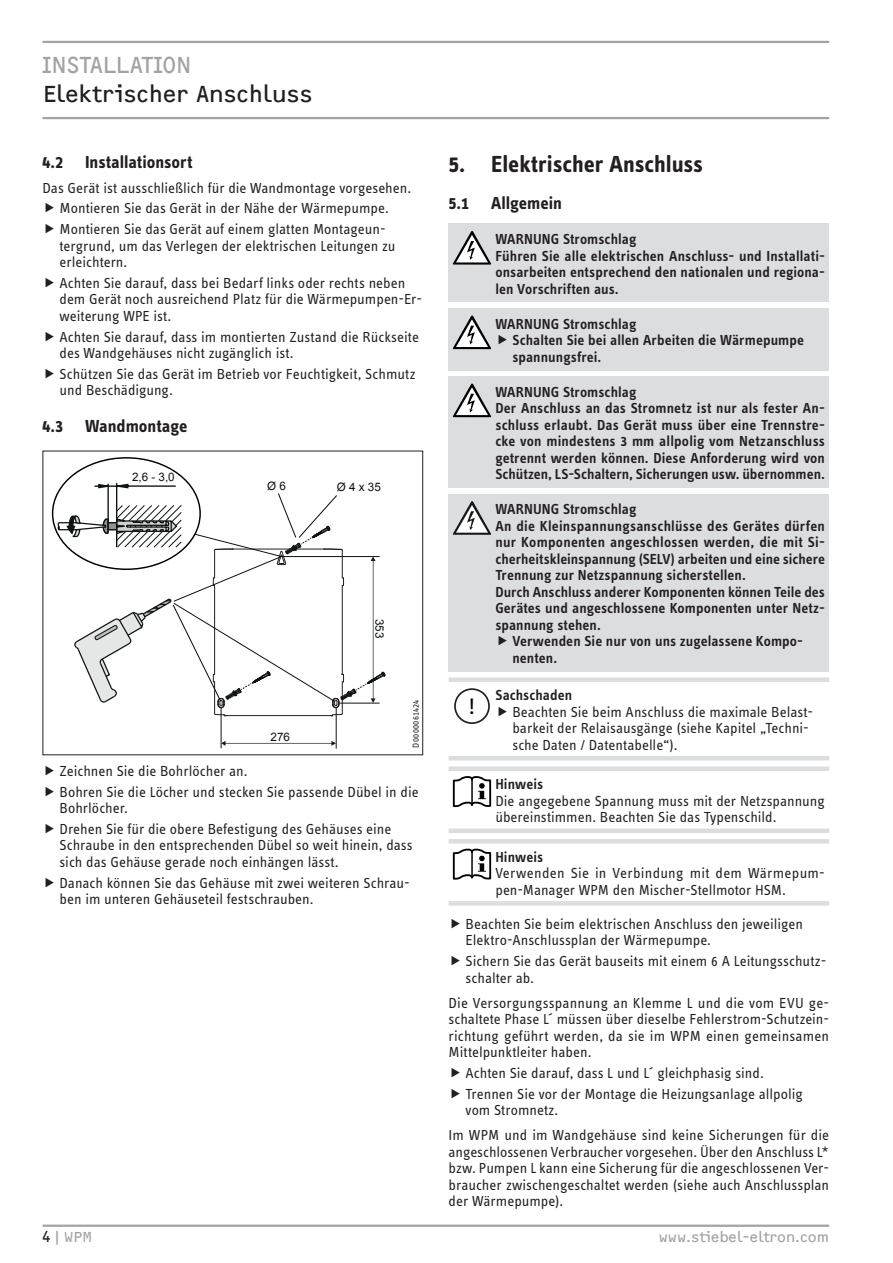
<style>
.page{position:relative;width:893px;height:1263px;background:#fff}
.page>*{position:absolute;margin:0;border:0;box-sizing:border-box;transform-origin:0 0}
.t1{font:700 24px "STE Info Text";letter-spacing:-.005em;color:#231f20}
.t2{font:24px "F2 FOCR Bczyk Com";letter-spacing:-.01em;color:#231f20}
.t3{font:24px "F2 FOCR Bczyk Com";color:#a1a3a6}
.t4{font:23.25px "STE Info Text";color:#000}
.t5{font:700 18px "STE Info Text";color:#231f20}
.t6{font:15px/16.5px "STE Info Text";color:#231f20}
.t7{font:600 15px/16.5px "STE Info Text";letter-spacing:.005em;color:#231f20}
.t8{font:15px "F2 FOCR Bczyk Com";color:#a1a3a6}
.t9{font:11.7px "Arial";color:#0f1313}
.t10{font:9px "STE Info Text";letter-spacing:.035em;color:#231f20}
.s1{color:#231f20}
</style>
<div class="page">
<hr style="left:43px;top:41px;width:786px;height:2px;background:#a1a3a6">
<hr style="left:43px;top:117px;width:786px;height:2px;background:#a1a3a6">
<hr style="left:43px;top:1224px;width:786px;height:3px;background:#a1a3a6">
<hr style="left:221px;top:708px;width:1px;height:40px;background:#0f1313">
<hr style="left:336px;top:708px;width:1px;height:40px;background:#0f1313">
<svg style="left:221px;top:741px;width:115px;height:5px"></svg>
<svg style="left:57px;top:483px;width:329px;height:233px"></svg>
<hr style="left:107px;top:484px;width:2px;height:38px;background:#0f1313">
<div style="left:449px;top:224px;width:380px;height:78px;background:#dcdddf"></div>
<svg style="left:453px;top:231px;width:38px;height:34px"></svg>
<div style="left:449px;top:308px;width:380px;height:62px;background:#dcdddf"></div>
<svg style="left:453px;top:315px;width:38px;height:34px"></svg>
<div style="left:449px;top:376px;width:380px;height:112px;background:#dcdddf"></div>
<svg style="left:453px;top:384px;width:38px;height:33px"></svg>
<div style="left:449px;top:494px;width:380px;height:177px;background:#dcdddf"></div>
<svg style="left:453px;top:501px;width:38px;height:34px"></svg>
<div style="left:449px;top:677px;width:380px;height:5px;background:#dcdddf"></div>
<hr style="left:449px;top:756px;width:380px;height:4px;background:#dcdddf">
<div style="left:454px;top:688px;width:36px;height:36px;border:2px solid #231f20;border-radius:50%"></div>
<div style="left:449px;top:766px;width:380px;height:5px;background:#dcdddf"></div>
<div style="left:449px;top:828px;width:380px;height:5px;background:#dcdddf"></div>
<svg style="left:453px;top:776px;width:38px;height:31px"></svg>
<hr style="left:471px;top:779px;width:2px;height:25px;background:#000">
<hr style="left:449px;top:839px;width:380px;height:4px;background:#dcdddf">
<div style="left:449px;top:901px;width:380px;height:5px;background:#dcdddf"></div>
<svg style="left:453px;top:849px;width:38px;height:31px"></svg>
<hr style="left:471px;top:852px;width:2px;height:24px;background:#000">
<h1 class="t3" style="left:43px;top:51px;width:50px">In stallati</h1>
<h1 class="t3" style="left:162px;top:51px;width:26px">on</h1>
<h1 class="t2" style="left:43px;top:80px;width:272px">Elektrischer Anschluss</h1>
<p class="t5" style="left:43px;top:151px;width:151px">4.2 Installationsort</p>
<p class="t6" style="left:43px;top:177px;width:370px;line-height:20.7px;text-align:center">Das Gerät ist ausschließlich für die Wandmontage vorgesehen.<br>Montieren Sie das Gerät in der Nähe der Wärmepumpe.<br>Montieren Sie das Gerät auf einem glatten Montageun-</p>
<p class="t6" style="left:60px;top:237px;width:337px">tergrund, um das Verlegen der elektrischen Leitungen zu erleichtern.</p>
<p class="t6" style="left:60px;top:274px;width:364px">Achten Sie darauf, dass bei Bedarf links oder rechts neben dem Gerät noch ausreichend Platz für die Wärmepumpen-Er&shy;weiterung WPE ist.</p>
<p class="t6" style="left:60px;top:328px;width:361px">Achten Sie darauf, dass im montierten Zustand die Rückseite des Wandgehäuses nicht zugänglich ist.</p>
<p class="t6" style="left:60px;top:365px;width:357px">Schützen Sie das Gerät im Betrieb vor Feuchtigkeit, Schmutz und Beschädigung.</p>
<p class="t5" style="left:43px;top:416px;width:146px">4.3 Wandmontage</p>
<p class="t9" style="left:132px;top:469px;width:44px">2,6 - 3,0</p>
<p class="t9" style="left:267px;top:478px;width:20px">Ø 6</p>
<p class="t9" style="left:337px;top:479px;width:46px">Ø 4 x 35</p>
<p class="t9" style="left:387px;top:619px;width:21px;rotate:90deg">353</p>
<p class="t10" style="left:411px;top:747px;width:49px;rotate:-90deg">D0000061424</p>
<p class="t6" style="left:60px;top:760px;width:361px;line-height:20.7px">Zeichnen Sie die Bohrlöcher an.<br>Bohren Sie die Löcher und stecken Sie passende Dübel in die</p>
<p class="t6" style="left:60px;top:798px;width:333px;line-height:20.7px">Bohrlöcher.<br>Drehen Sie für die obere Befestigung des Gehäuses eine</p>
<p class="t6" style="left:60px;top:837px;width:355px">Schraube in den entsprechenden Dübel so weit hinein, dass sich das Gehäuse gerade noch einhängen lässt.</p>
<p class="t6" style="left:60px;top:874px;width:352px">Danach können Sie das Gehäuse mit zwei weiteren Schrau&shy;ben im unteren Gehäuseteil festschrauben.</p>
<p class="t9" style="left:271px;top:729px;width:21px">276</p>
<h1 class="t1" style="left:449px;top:150px;width:256px">5. Elektrischer Anschluss</h1>
<p class="t5" style="left:449px;top:193px;width:115px">5.1 Allgemein</p>
<p class="t7" style="left:495px;top:231px;width:331px">WARNUNG Stromschlag<br>Führen Sie alle elektrischen Anschluss- und Installati&shy;onsarbeiten entsprechend den nationalen und regiona&shy;len Vorschriften aus.</p>
<p class="t7" style="left:512px;top:315px;width:293px;text-indent:-17px">WARNUNG Stromschlag<br>Schalten Sie bei allen Arbeiten die Wärmepumpe spannungsfrei.</p>
<p class="t7" style="left:495px;top:384px;width:331px">WARNUNG Stromschlag<br>Der Anschluss an das Stromnetz ist nur als fester An&shy;schluss erlaubt. Das Gerät muss über eine Trennstre&shy;cke von mindestens 3 mm allpolig vom Netzanschluss getrennt werden können. Diese Anforderung wird von Schützen, LS-Schaltern, Sicherungen usw. übernommen.</p>
<p class="t7" style="left:495px;top:501px;width:331px">WARNUNG Stromschlag<br>An die Kleinspannungsanschlüsse des Gerätes dürfen nur Komponenten angeschlossen werden, die mit Si&shy;cherheitskleinspannung (SELV) arbeiten und eine sichere Trennung zur Netzspannung sicherstellen.<br>Durch Anschluss anderer Komponenten können Teile des Gerätes und angeschlossene Komponenten unter Netz&shy;spannung stehen.</p>
<p class="t7" style="left:512px;top:633px;width:292px">Verwenden Sie nur von uns zugelassene Kompo&shy;nenten.</p>
<h2 class="t4" style="left:468px;top:693px;width:8px">!</h2>
<p class="t7" style="left:495px;top:687px;width:78px">Sachschaden</p>
<p class="t6" style="left:512px;top:703px;width:302px">Beachten Sie beim Anschluss die maximale Belast&shy;barkeit der Relaisausgänge (siehe Kapitel „Techni&shy;sche Daten / Datentabelle“).</p>
<p class="t7" style="left:495px;top:776px;width:49px">Hinweis</p>
<p class="t6" style="left:495px;top:792px;width:331px">Die angegebene Spannung muss mit der Netzspannung übereinstimmen. Beachten Sie das Typenschild.</p>
<p class="t7" style="left:495px;top:849px;width:49px">Hinweis</p>
<p class="t6" style="left:495px;top:865px;width:331px">Verwenden Sie in Verbindung mit dem Wärmepum&shy;pen-Manager WPM den Mischer-Stellmotor HSM.</p>
<p class="t6" style="left:466px;top:915px;width:339px">Beachten Sie beim elektrischen Anschluss den jeweiligen<br>Elektro-Anschlussplan der Wärmepumpe.</p>
<p class="t6" style="left:466px;top:953px;width:362px">Sichern Sie das Gerät bauseits mit einem 6 A Leitungsschutz&shy;schalter ab.</p>
<p class="t6" style="left:449px;top:994px;width:382px;text-align:justify">Die Versorgungsspannung an Klemme L und die vom EVU ge&shy;schaltete Phase L´ müssen über dieselbe Fehlerstrom-Schutzein&shy;richtung geführt werden, da sie im WPM einen gemeinsamen Mittelpunktleiter haben.</p>
<p class="t6" style="left:466px;top:1062px;width:339px;line-height:20.7px">Achten Sie darauf, dass L und L´ gleichphasig sind.<br>Trennen Sie vor der Montage die Heizungsanlage allpolig</p>
<p class="t6" style="left:449px;top:1097px;width:382px;line-height:25px;text-indent:17px">vom Stromnetz.<br>Im WPM und im Wandgehäuse sind keine Sicherungen für die</p>
<p class="t6" style="left:449px;top:1143px;width:382px;text-align:justify">angeschlossenen Verbraucher vorgesehen. Über den Anschluss L* bzw. Pumpen L kann eine Sicherung für die angeschlossenen Ver&shy;braucher zwischengeschaltet werden (siehe auch Anschlussplan der Wärmepumpe).</p>
<p class="t8" style="left:43px;top:1228px;width:52px"><span class="s1">4</span>|WPM</p>
<p class="t8" style="left:659px;top:1228px;width:172px">www.stiebel-eltron.com</p>
</div>
